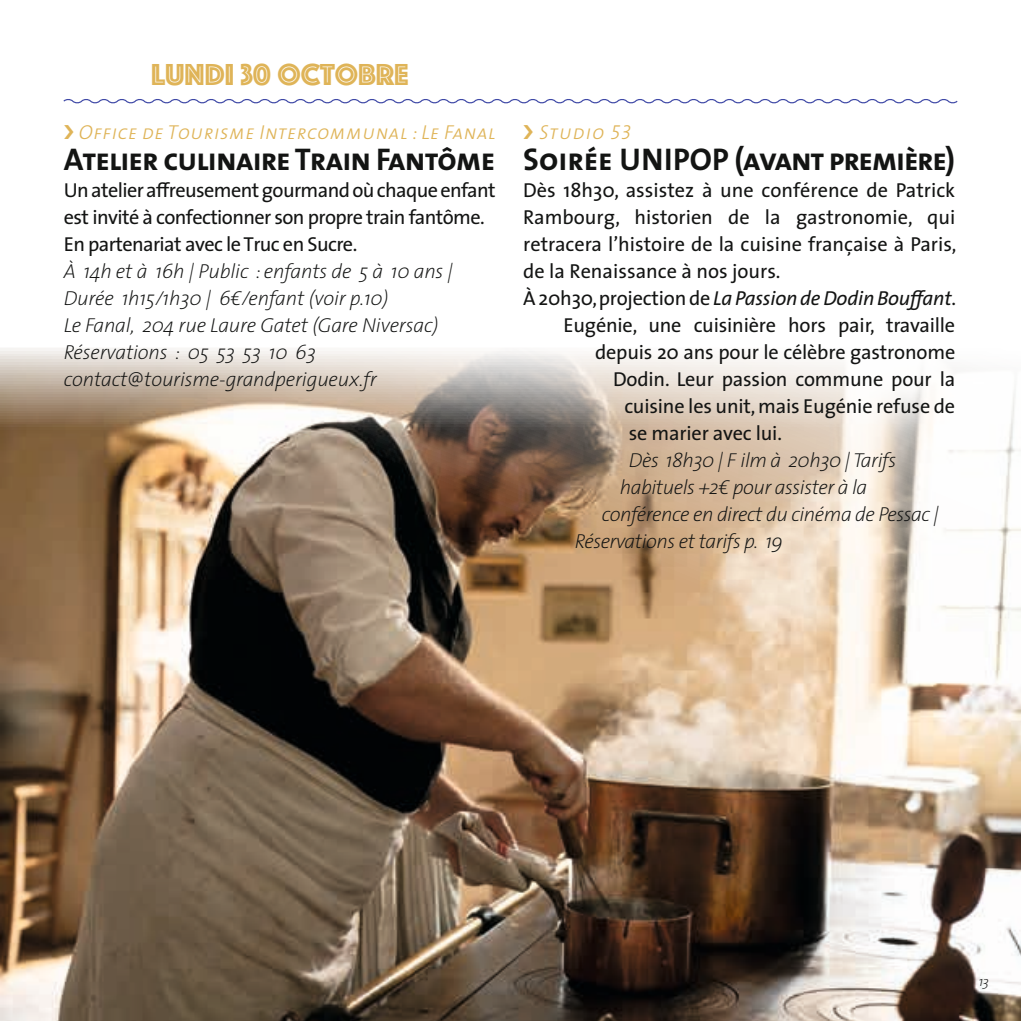
<style>
.page{position:relative;width:1021px;height:1021px;background:#fff}
.page>*{position:absolute;margin:0;border:0;box-sizing:border-box;transform-origin:0 0}
.t1{font:31.5px "The Sans Bold Caps";letter-spacing:-.03em;color:#131413}
.t2{font:31.5px "Phosphate Inline";color:#dfb458}
.t3{font:20.25px "The Sans";letter-spacing:-.01em;color:#131413}
.t4{font:italic 200 20.25px/27px "The Sans";letter-spacing:-.01em;color:#131413}
.t5{font:20.25px/27px "The Sans";letter-spacing:-.03em;color:#131413}
.t6{font:italic 20.25px "The Sans";letter-spacing:-.01em;color:#131413}
.t7{font:20.25px "The Sans Light Italic Caps";letter-spacing:.02em;color:#dfb458}
.t8{font:20.25px "The Sans Light Italic Caps";letter-spacing:.05em;color:#dfb458}
.t9{font:italic 200 13.5px "The Sans";color:#131413}
.s1{font-style:normal}
</style>
<div class="page">
<img style="left:0;top:348px;width:1020px;height:672px">
<svg style="left:63px;top:99px;width:895px;height:5px"></svg>
<h1 class="t2" style="left:151px;top:52px;width:259px">LUNDI 30 OCTOBRE</h1>
<p class="t7" style="left:79px;top:121px;width:418px">Office de Tourisme Intercommunal : Le Fanal</p>
<h1 class="t1" style="left:64px;top:133px;width:433px">Atelier culinaire Train Fantôme</h1>
<p class="t5" style="left:64px;top:176px;width:433px">Un atelier affreusement gourmand où chaque enfant est invité à confectionner son propre train fantôme.<br>En partenariat avec le Truc en Sucre.</p>
<p class="t4" style="left:64px;top:257px;width:391px">À 14h et à 16h | Public : enfants de 5 à 10 ans | Durée 1h15/1h30 | 6€/enfant (voir p.10)<br>Le Fanal, 204 rue Laure Gatet (Gare Niversac)<br>Réservations : 05 53 53 10 63 contact@tourisme-grandperigueux.fr</p>
<p class="t8" style="left:539px;top:121px;width:93px">Studio 53</p>
<h1 class="t1" style="left:523px;top:133px;width:433px">Soirée UNIPOP (avant première)</h1>
<p class="t3" style="left:523px;top:174px;width:433px">Dès 18h30, assistez à une conférence de Patrick</p>
<p class="t3" style="left:523px;top:201px;width:433px">Rambourg, historien de la gastronomie, qui</p>
<p class="t3" style="left:523px;top:228px;width:434px">retracera l’histoire de la cuisine française à Paris,</p>
<p class="t3" style="left:523px;top:255px;width:259px">de la Renaissance à nos jours.</p>
<p class="t6" style="left:523px;top:282px;width:434px"><span class="s1">À 20h30, projection de</span> La Passion de Dodin Bouffant<span class="s1">.</span></p>
<p class="t3" style="left:563px;top:309px;width:393px">Eugénie, une cuisinière hors pair, travaille</p>
<p class="t3" style="left:595px;top:336px;width:362px">depuis 20 ans pour le célèbre gastronome</p>
<p class="t3" style="left:613px;top:363px;width:344px">Dodin. Leur passion commune pour la</p>
<p class="t3" style="left:624px;top:390px;width:332px">cuisine les unit, mais Eugénie refuse de</p>
<p class="t3" style="left:629px;top:417px;width:155px">se marier avec lui.</p>
<p class="t4" style="left:629px;top:446px;width:269px">Dès 18h30 | F ilm à 20h30 | Tarifs</p>
<p class="t4" style="left:620px;top:473px;width:249px">habituels +2€ pour assister à la</p>
<p class="t4" style="left:602px;top:500px;width:339px">conférence en direct du cinéma de Pessac |</p>
<p class="t4" style="left:575px;top:527px;width:210px">Réservations et tarifs p. 19</p>
<p class="t9" style="left:978px;top:970px;width:12px">13</p>
</div>
